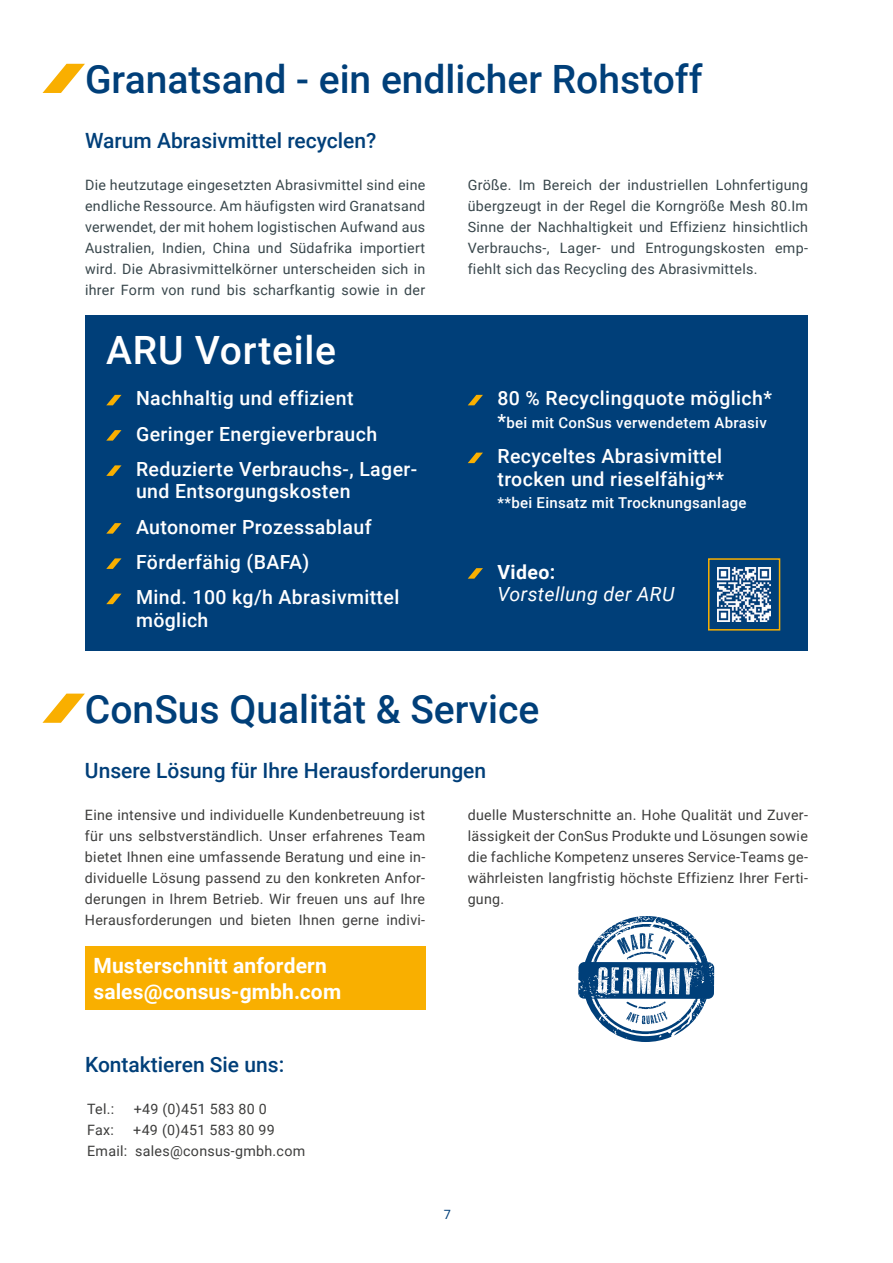
<style>
.page{position:relative;width:893px;height:1263px;background:#fff}
.page>*{position:absolute;margin:0;border:0;box-sizing:border-box;transform-origin:0 0}
.t1{font:500 39px "Roboto";color:#003f79}
.t2{font:500 39px "Roboto";letter-spacing:.02em;color:#fff}
.t3{font:500 21px "Roboto";color:#003f79}
.t4{font:700 21px/25.2px "Roboto";letter-spacing:.005em;color:#fff}
.t5{font:500 19.5px/35.2px "Roboto";letter-spacing:.02em;color:#fff}
.t6{font:italic 19.5px "Roboto";letter-spacing:.02em;color:#fff}
.t7{font:700 19.5px "Roboto";letter-spacing:.02em;color:#fff}
.t8{font:500 15px "Roboto";letter-spacing:.02em;color:#fff}
.t9{font:14.25px/21px "Roboto";letter-spacing:.02em;color:#3d3d3c;text-align:justify}
.t10{font:14.25px/21px "Roboto";letter-spacing:.02em;color:#38464b;text-align:justify}
.t11{font:12.75px "Roboto";color:#003f79}
.s1{font-size:19.5px}
</style>
<div class="page">
<div style="left:85px;top:946px;width:340px;height:64px;background:#f9af00"></div>
<svg style="left:578px;top:916px;width:136px;height:126px"></svg>
<svg style="left:42px;top:694px;width:43px;height:29px"></svg>
<div style="left:85px;top:316px;width:723px;height:335px;background:#003f79"></div>
<svg style="left:106px;top:395px;width:16px;height:10px"></svg>
<svg style="left:106px;top:430px;width:16px;height:11px"></svg>
<svg style="left:106px;top:465px;width:16px;height:11px"></svg>
<svg style="left:106px;top:523px;width:16px;height:11px"></svg>
<svg style="left:106px;top:558px;width:16px;height:11px"></svg>
<svg style="left:106px;top:594px;width:15px;height:10px"></svg>
<svg style="left:468px;top:395px;width:15px;height:10px"></svg>
<svg style="left:468px;top:453px;width:15px;height:10px"></svg>
<svg style="left:468px;top:568px;width:15px;height:11px"></svg>
<svg style="left:43px;top:64px;width:42px;height:29px"></svg>
<div style="left:708px;top:558px;width:72px;height:72px;border:2px solid #f9af00"></div>
<img style="left:717px;top:568px;width:54px;height:53px">
<h1 class="t1" style="left:85px;top:52px;width:619px">Granatsand - ein endlicher Rohstoff</h1>
<h2 class="t3" style="left:85px;top:125px;width:293px">Warum Abrasivmittel recyclen?</h2>
<p class="t10" style="left:85px;top:173px;width:342px">Die heutzutage eingesetzten Abrasivmittel sind eine endliche Ressource. Am häufigsten wird Granatsand verwendet, der mit hohem logistischen Aufwand aus Australien, Indien, China und Südafrika importiert wird. Die Abrasivmittelkörner unterscheiden sich in ihrer Form von rund bis scharfkantig sowie in der</p>
<p class="t10" style="left:468px;top:173px;width:342px">Größe. Im Bereich der industriellen Lohnfertigung übergzeugt in der Regel die Korngröße Mesh 80.Im Sinne der Nachhaltigkeit und Effizienz hinsichtlich Verbrauchs-, Lager- und Entrogungskosten emp&shy;fiehlt sich das Recycling des Abrasivmittels.</p>
<h1 class="t2" style="left:106px;top:323px;width:231px">ARU Vorteile</h1>
<h3 class="t5" style="left:136px;top:380px;width:283px">Nachhaltig und effizient<br>Geringer Energieverbrauch<br>Reduzierte Verbrauchs-, Lager-</h3>
<h3 class="t5" style="left:136px;top:473px;width:265px">und Entsorgungskosten<br>Autonomer Prozessablauf<br>Förderfähig (BAFA)<br>Mind. 100 kg/h Abrasivmittel</h3>
<h3 class="t5" style="left:136px;top:601px;width:74px">möglich</h3>
<h3 class="t5" style="left:497px;top:380px;width:276px">80 % Recyclingquote möglich*</h3>
<p class="t8" style="left:497px;top:412px;width:271px"><span class="s1">*</span>bei mit ConSus verwendetem Abrasiv</p>
<h3 class="t5" style="left:497px;top:444px;width:228px;line-height:22.5px">Recyceltes Abrasivmittel trocken und rieselfähig**</h3>
<p class="t8" style="left:497px;top:492px;width:251px">**bei Einsatz mit Trocknungsanlage</p>
<h3 class="t7" style="left:497px;top:558px;width:59px">Video:</h3>
<h3 class="t6" style="left:497px;top:580px;width:178px">Vorstellung der ARU</h3>
<h1 class="t1" style="left:85px;top:682px;width:456px">ConSus Qualität &amp; Service</h1>
<h2 class="t3" style="left:85px;top:755px;width:403px">Unsere Lösung für Ihre Herausforderungen</h2>
<p class="t9" style="left:85px;top:803px;width:342px">Eine intensive und individuelle Kundenbetreuung ist für uns selbstverständlich. Unser erfahrenes Team bietet Ihnen eine umfassende Beratung und eine in&shy;dividuelle Lösung passend zu den konkreten Anfor&shy;derungen in Ihrem Betrieb. Wir freuen uns auf Ihre Herausforderungen und bieten Ihnen gerne indivi-</p>
<p class="t9" style="left:468px;top:803px;width:342px">duelle Musterschnitte an. Hohe Qualität und Zuver&shy;lässigkeit der ConSus Produkte und Lösungen sowie die fachliche Kompetenz unseres Service-Teams ge&shy;währleisten langfristig höchste Effizienz Ihrer Ferti&shy;gung.</p>
<h2 class="t4" style="left:93px;top:953px;width:249px">Musterschnitt anfordern sales@consus-gmbh.com</h2>
<h2 class="t3" style="left:85px;top:1049px;width:201px">Kontaktieren Sie uns:</h2>
<p class="t9" style="left:87px;top:1097px;width:29px">Tel.:</p>
<p class="t9" style="left:134px;top:1097px;width:135px">+49 (0)451 583 80 0</p>
<p class="t9" style="left:87px;top:1118px;width:28px">Fax:</p>
<p class="t9" style="left:87px;top:1118px;width:220px;text-indent:46px">+49 (0)451 583 80 99<br>Email: sales@consus-gmbh.com</p>
<p class="t11" style="left:444px;top:1205px;width:9px">7</p>
</div>
